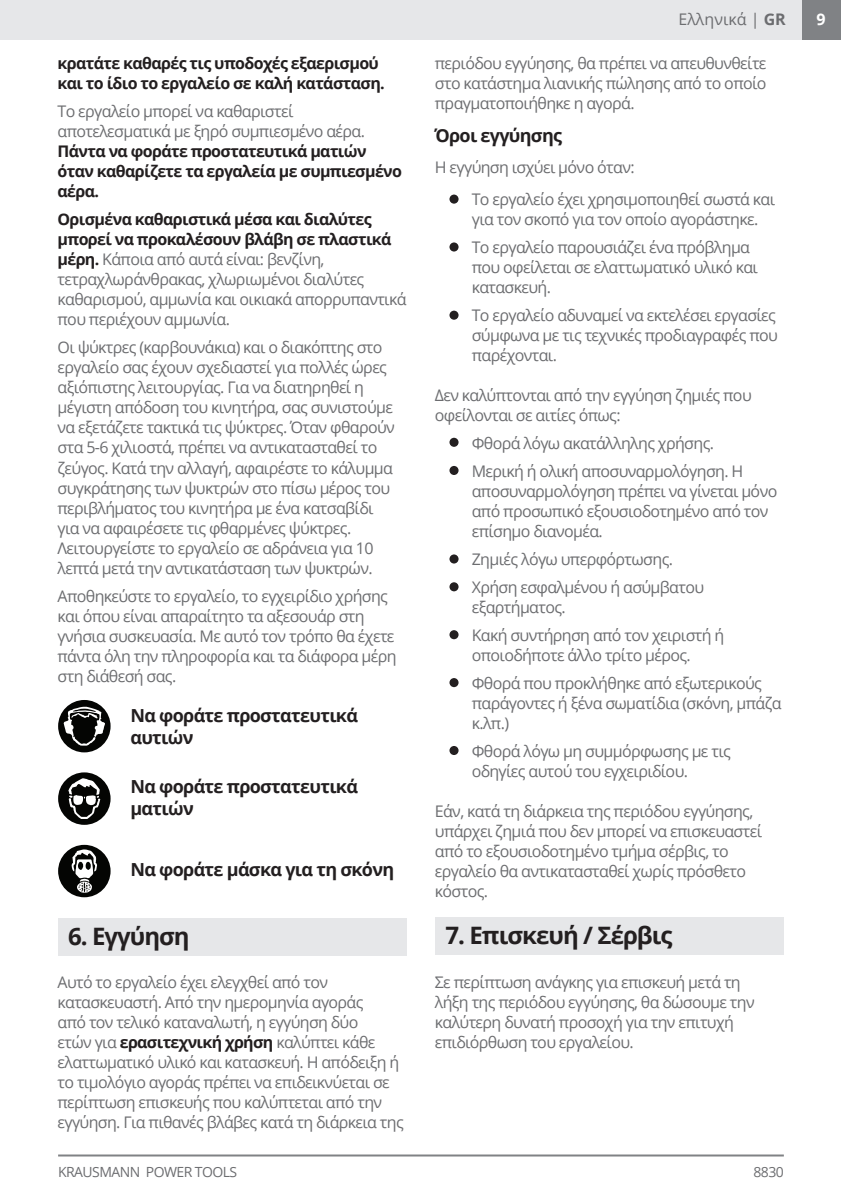
<style>
.page{position:relative;width:841px;height:1191px;background:#fff}
.page>*{position:absolute;margin:0;border:0;box-sizing:border-box;transform-origin:0 0}
.t1{font:700 24px "Open Sans";letter-spacing:-.04em;color:#231f20}
.t2{font:700 18px/22px "Open Sans";letter-spacing:-.04em;color:#231f20}
.t3{font:16px/20px "Open Sans";letter-spacing:-.04em;color:#6c6d70}
.t4{font:700 16px/20px "Open Sans";letter-spacing:-.04em;color:#231f20}
.t5{font:16px "Open Sans";color:#6c6d70}
.t6{font:700 16px "Open Sans";color:#fff}
.t7{font:14px "Open Sans";letter-spacing:-.04em;color:#6c6d70}
.s1{font-weight:400;color:#6c6d70}
.s2{font-weight:700;color:#231f20}
.s3{font-weight:700}
</style>
<div class="page">
<div style="left:800px;top:0;width:40px;height:40px;background:#808285"></div>
<hr style="left:58px;top:1154px;width:725px;height:2px;background:#808285">
<hr style="left:0;top:0;width:1px;height:40px;background:#e6e7e9">
<div style="left:1px;top:0;width:799px;height:40px;background:#e6e7e9"></div>
<div style="left:58px;top:700px;width:52px;height:52px;background:#040503;border-radius:50%"></div>
<svg style="left:63px;top:706px;width:42px;height:40px"></svg>
<div style="left:58px;top:772px;width:52px;height:53px;background:#040503;border-radius:50%"></div>
<svg style="left:68px;top:778px;width:32px;height:41px"></svg>
<div style="left:58px;top:845px;width:52px;height:52px;background:#040503;border-radius:50%"></div>
<svg style="left:71px;top:849px;width:26px;height:43px"></svg>
<div style="left:58px;top:917px;width:348px;height:38px;background:#e6e7e9"></div>
<div style="left:449px;top:195px;width:9px;height:9px;background:#231f20;border-radius:50%"></div>
<div style="left:449px;top:242px;width:9px;height:9px;background:#231f20;border-radius:50%"></div>
<div style="left:449px;top:311px;width:9px;height:9px;background:#231f20;border-radius:50%"></div>
<div style="left:449px;top:438px;width:9px;height:9px;background:#231f20;border-radius:50%"></div>
<div style="left:449px;top:466px;width:9px;height:9px;background:#231f20;border-radius:50%"></div>
<div style="left:449px;top:554px;width:9px;height:9px;background:#231f20;border-radius:50%"></div>
<div style="left:449px;top:582px;width:9px;height:9px;background:#231f20;border-radius:50%"></div>
<div style="left:449px;top:630px;width:9px;height:9px;background:#231f20;border-radius:50%"></div>
<div style="left:449px;top:678px;width:9px;height:9px;background:#231f20;border-radius:50%"></div>
<div style="left:449px;top:746px;width:9px;height:9px;background:#231f20;border-radius:50%"></div>
<div style="left:435px;top:917px;width:348px;height:38px;background:#e6e7e9"></div>
<p class="t4" style="left:58px;top:53px;width:328px">κρατάτε καθαρές τις υποδοχές εξαερισμού και το ίδιο το εργαλείο σε καλή κατάσταση.</p>
<p class="t4" style="left:58px;top:101px;width:346px"><span class="s1">Το εργαλείο μπορεί να καθαριστεί αποτελεσματικά με ξηρό συμπιεσμένο αέρα.<br></span>Πάντα να φοράτε προστατευτικά ματιών όταν καθαρίζετε τα εργαλεία με συμπιεσμένο αέρα.</p>
<p class="t3" style="left:58px;top:209px;width:350px"><span class="s2">Ορισμένα καθαριστικά μέσα και διαλύτες μπορεί να προκαλέσουν βλάβη σε πλαστικά μέρη.</span> Κάποια από αυτά είναι: βενζίνη, τετραχλωράνθρακας, χλωριωμένοι διαλύτες καθαρισμού, αμμωνία και οικιακά απορρυπαντικά που περιέχουν αμμωνία.</p>
<p class="t3" style="left:58px;top:337px;width:339px">Οι ψύκτρες (καρβουνάκια) και ο διακόπτης στο εργαλείο σας έχουν σχεδιαστεί για πολλές ώρες αξιόπιστης λειτουργίας. Για να διατηρηθεί η μέγιστη απόδοση του κινητήρα, σας συνιστούμε να εξετάζετε τακτικά τις ψύκτρες. Όταν φθαρούν στα 5-6 χιλιοστά, πρέπει να αντικατασταθεί το ζεύγος. Κατά την αλλαγή, αφαιρέστε το κάλυμμα συγκράτησης των ψυκτρών στο πίσω μέρος του περιβλήματος του κινητήρα με ένα κατσαβίδι για να αφαιρέσετε τις φθαρμένες ψύκτρες.<br>Λειτουργείστε το εργαλείο σε αδράνεια για 10 λεπτά μετά την αντικατάσταση των ψυκτρών.</p>
<p class="t3" style="left:58px;top:585px;width:340px">Αποθηκεύστε το εργαλείο, το εγχειρίδιο χρήσης και όπου είναι απαραίτητο τα αξεσουάρ στη γνήσια συσκευασία. Με αυτό τον τρόπο θα έχετε πάντα όλη την πληροφορία και τα διάφορα μέρη στη διάθεσή σας.</p>
<p class="t2" style="left:130px;top:704px;width:229px">Να φοράτε προστατευτικά αυτιών</p>
<p class="t2" style="left:130px;top:775px;width:229px">Να φοράτε προστατευτικά ματιών</p>
<p class="t2" style="left:130px;top:858px;width:265px">Να φοράτε μάσκα για τη σκόνη</p>
<p class="t1" style="left:68px;top:919px;width:123px">6. Εγγύηση</p>
<p class="t3" style="left:58px;top:972px;width:347px">Αυτό το εργαλείο έχει ελεγχθεί από τον κατασκευαστή. Από την ημερομηνία αγοράς<br>από τον τελικό καταναλωτή, η εγγύηση δύο<br>ετών για <span class="s2">ερασιτεχνική χρήση</span> καλύπτει κάθε ελαττωματικό υλικό και κατασκευή. Η απόδειξη ή το τιμολόγιο αγοράς πρέπει να επιδεικνύεται σε περίπτωση επισκευής που καλύπτεται από την εγγύηση. Για πιθανές βλάβες κατά τη διάρκεια της</p>
<p class="t5" style="left:678px;top:9px;width:109px">Ελληνικά | <span class="s3">GR</span></p>
<p class="t3" style="left:435px;top:53px;width:333px;text-align:justify">περιόδου εγγύησης, θα πρέπει να απευθυνθείτε στο κατάστημα λιανικής πώλησης από το οποίο πραγματοποιήθηκε η αγορά.</p>
<p class="t2" style="left:435px;top:124px;width:129px">Όροι εγγύησης</p>
<p class="t3" style="left:435px;top:156px;width:201px">Η εγγύηση ισχύει μόνο όταν:</p>
<p class="t3" style="left:471px;top:188px;width:305px">Tο εργαλείο έχει χρησιμοποιηθεί σωστά και για τον σκοπό για τον οποίο αγοράστηκε.</p>
<p class="t3" style="left:471px;top:236px;width:287px">Tο εργαλείο παρουσιάζει ένα πρόβλημα που οφείλεται σε ελαττωματικό υλικό και κατασκευή.</p>
<p class="t3" style="left:471px;top:304px;width:307px;text-align:justify">Το εργαλείο αδυναμεί να εκτελέσει εργασίες σύμφωνα με τις τεχνικές προδιαγραφές που παρέχονται.</p>
<p class="t3" style="left:435px;top:384px;width:318px">Δεν καλύπτονται από την εγγύηση ζημιές που οφείλονται σε αιτίες όπως:</p>
<p class="t3" style="left:471px;top:432px;width:244px">Φθορά λόγω ακατάλληλης χρήσης.</p>
<p class="t3" style="left:471px;top:460px;width:307px">Μερική ή ολική αποσυναρμολόγηση. Η αποσυναρμολόγηση πρέπει να γίνεται μόνο από προσωπικό εξουσιοδοτημένο από τον επίσημο διανομέα.</p>
<p class="t3" style="left:471px;top:548px;width:203px">Ζημιές λόγω υπερφόρτωσης.</p>
<p class="t3" style="left:471px;top:576px;width:234px">Xρήση εσφαλμένου ή ασύμβατου εξαρτήματος.</p>
<p class="t3" style="left:471px;top:624px;width:254px">Kακή συντήρηση από τον χειριστή ή οποιοδήποτε άλλο τρίτο μέρος.</p>
<p class="t3" style="left:471px;top:672px;width:311px">Φθορά που προκλήθηκε από εξωτερικούς παράγοντες ή ξένα σωματίδια (σκόνη, μπάζα κ.λπ.)</p>
<p class="t3" style="left:471px;top:740px;width:260px">Φθορά λόγω μη συμμόρφωσης με τις οδηγίες αυτού του εγχειριδίου.</p>
<p class="t3" style="left:435px;top:800px;width:328px">Εάν, κατά τη διάρκεια της περιόδου εγγύησης, υπάρχει ζημιά που δεν μπορεί να επισκευαστεί από το εξουσιοδοτημένο τμήμα σέρβις, το εργαλείο θα αντικατασταθεί χωρίς πρόσθετο κόστος.</p>
<p class="t1" style="left:445px;top:918px;width:228px">7. Επισκευή / Σέρβις</p>
<p class="t3" style="left:435px;top:971px;width:321px">Σε περίπτωση ανάγκης για επισκευή μετά τη λήξη της περιόδου εγγύησης, θα δώσουμε την καλύτερη δυνατή προσοχή για την επιτυχή επιδιόρθωση του εργαλείου.</p>
<p class="t7" style="left:58px;top:1162px;width:181px">KRAUSMANN POWER TOOLS</p>
<p class="t7" style="left:753px;top:1162px;width:32px">8830</p>
<p class="t6" style="left:816px;top:8px;width:11px">9</p>
</div>
